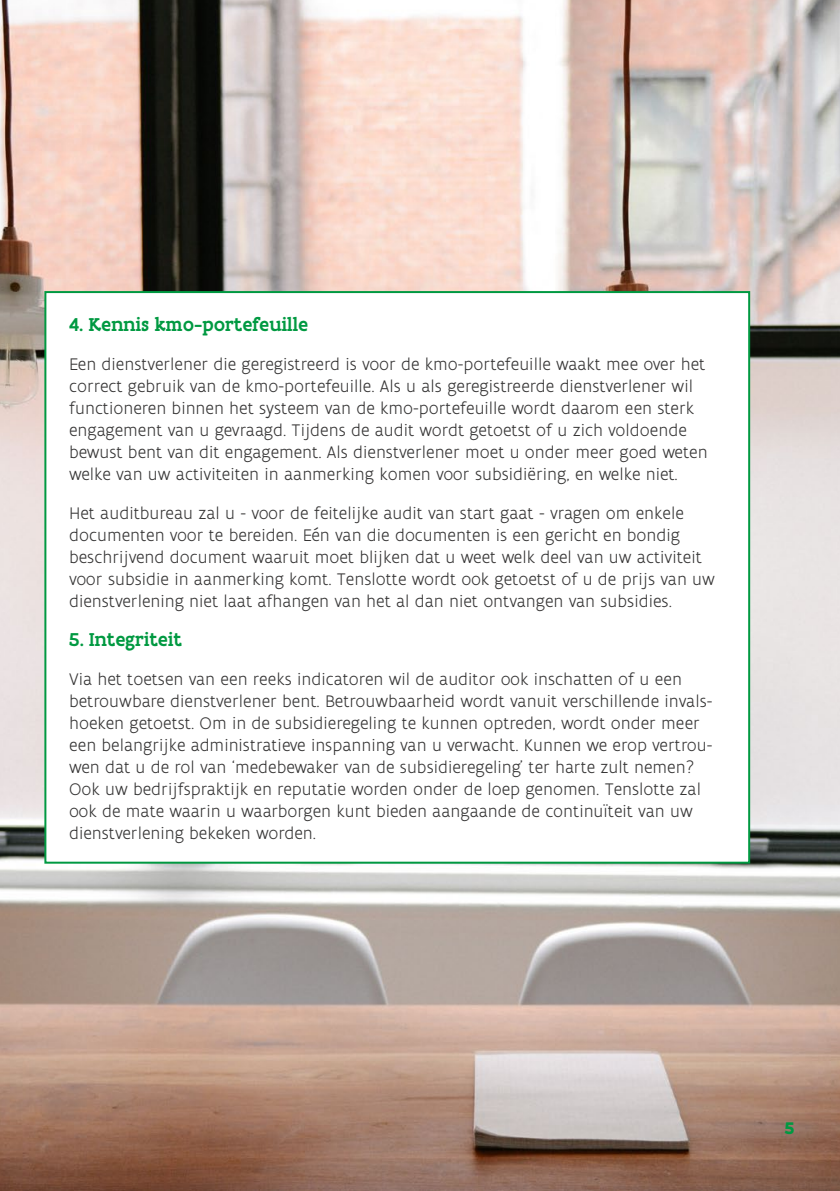
<style>
.page{position:relative;width:840px;height:1191px;background:#fff}
.page>*{position:absolute;margin:0;border:0;box-sizing:border-box;transform-origin:0 0}
.Titel4{font:500 20px "Flanders Art Serif";color:#009941}
.t1{font:300 18px/22px "Flanders Art Sans";color:#373636}
.t2{font:700 18px "Flanders Art Sans";color:#009941}
</style>
<div class="page">
<img style="left:0;top:0;width:839px;height:1191px">
<div style="left:45px;top:292px;width:703px;height:570px;background:#fff"></div>
<p class="Titel4" style="left:69px;top:311px;width:241px">4. Kennis kmo-portefeuille</p>
<p class="t1" style="left:69px;top:353px;width:639px">Een dienstverlener die geregistreerd is voor de kmo-portefeuille waakt mee over het correct gebruik van de kmo-portefeuille. Als u als geregistreerde dienstverlener wil functioneren binnen het systeem van de kmo-portefeuille wordt daarom een sterk engagement van u gevraagd. Tijdens de audit wordt getoetst of u zich voldoende bewust bent van dit engagement. Als dienstverlener moet u onder meer goed weten welke van uw activiteiten in aanmerking komen voor subsidiëring, en welke niet.</p>
<p class="t1" style="left:69px;top:502px;width:647px">Het auditbureau zal u - voor de feitelijke audit van start gaat - vragen om enkele documenten voor te bereiden. Eén van die documenten is een gericht en bondig beschrijvend document waaruit moet blijken dat u weet welk deel van uw activiteit voor subsidie in aanmerking komt. Tenslotte wordt ook getoetst of u de prijs van uw dienstverlening niet laat afhangen van het al dan niet ontvangen van subsidies.</p>
<p class="Titel4" style="left:69px;top:626px;width:114px">5. Integriteit</p>
<p class="t1" style="left:69px;top:668px;width:644px">Via het toetsen van een reeks indicatoren wil de auditor ook inschatten of u een betrouwbare dienstverlener bent. Betrouwbaarheid wordt vanuit verschillende invals&shy;hoeken getoetst. Om in de subsidieregeling te kunnen optreden, wordt onder meer een belangrijke administratieve inspanning van u verwacht. Kunnen we erop vertrou&shy;wen dat u de rol van ‘medebewaker van de subsidieregeling’ ter harte zult nemen?<br>Ook uw bedrijfspraktijk en reputatie worden onder de loep genomen. Tenslotte zal ook de mate waarin u waarborgen kunt bieden aangaande de continuïteit van uw dienstverlening bekeken worden.</p>
<p class="t2" style="left:783px;top:1117px;width:12px">5</p>
</div>
